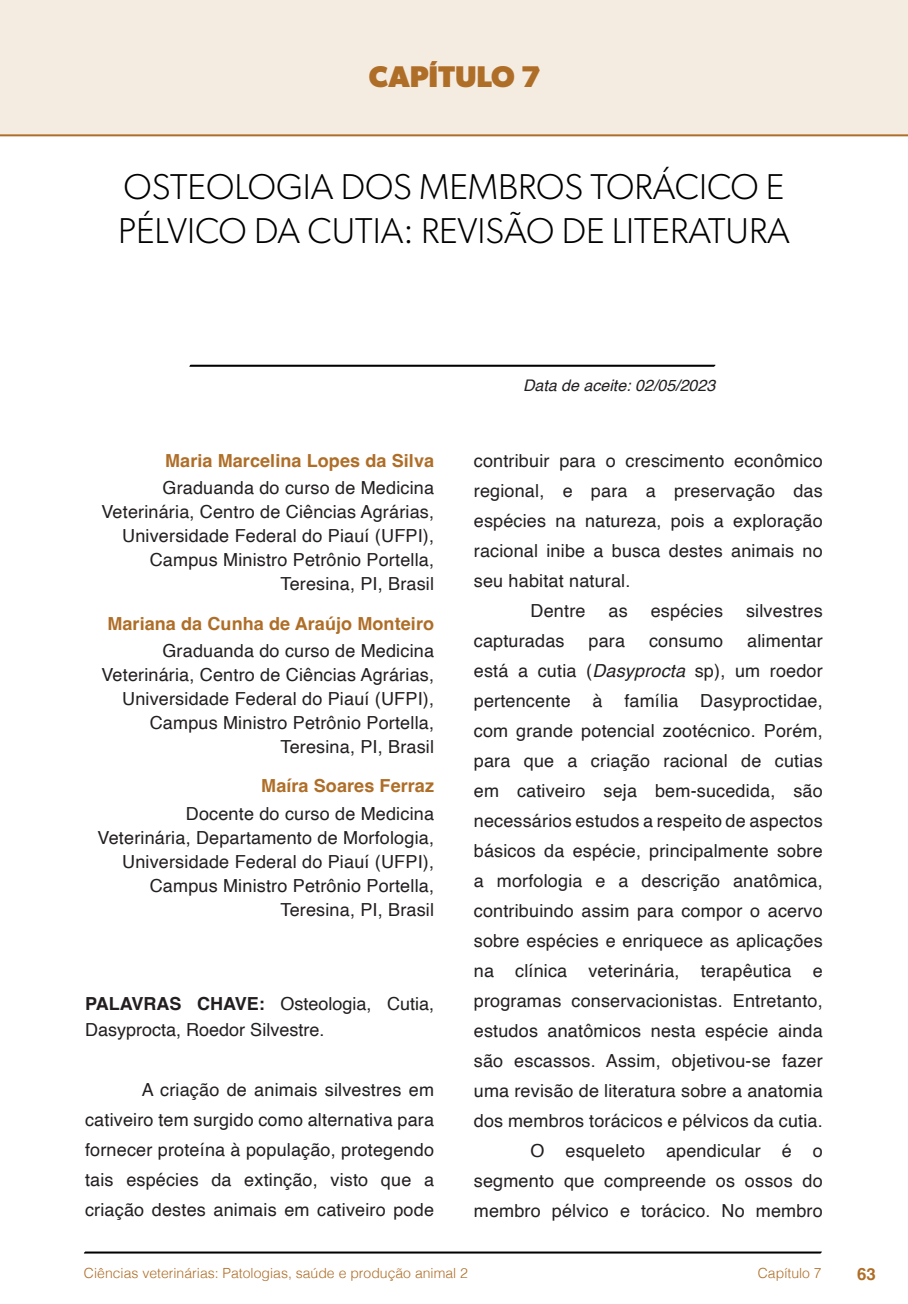
<style>
.page{position:relative;width:908px;height:1304px;background:#fff}
.page>*{position:absolute;margin:0;border:0;box-sizing:border-box;transform-origin:0 0}
.t1{font:300 36px/44px "Gibson";color:#000}
.t2{font:700 30px "Gibson";color:#af6e28}
.t3{font:18px/30px "Helvetica";letter-spacing:.01em;color:#231f20;text-align:right}
.t4{font:700 18px "Helvetica";letter-spacing:.005em;color:#af6e28}
.t5{font:700 16.8px "Helvetica";color:#af6e28}
.t6{font:italic 16px "Helvetica";color:#231f20}
.t7{font:300 14px "Helvetica";color:#af6e28}
.s1{font-weight:700}
.s2{font-style:italic}
</style>
<div class="page">
<svg style="left:84px;top:1251px;width:737px;height:3px;background:#515151"></svg>
<svg style="left:189px;top:364px;width:526px;height:3px;background:#4f4f4f"></svg>
<div style="left:0;top:0;width:907px;height:136px;background:#f5ece1"></div>
<div style="left:44px;top:72px;width:68px;height:61px;background:#f5ece1"></div>
<h2 class="t2" style="left:369px;top:58px;width:173px">CAPÍTULO 7</h2>
<h1 class="t1" style="left:118px;top:164px;width:673px">OSTEOLOGIA DOS MEMBROS TORÁCICO E<br>PÉLVICO DA CUTIA: REVISÃO DE LITERATURA</h1>
<p class="t4" style="left:165px;top:450px;width:270px">Maria Marcelina Lopes da Silva</p>
<p class="t3" style="left:101px;top:477px;width:334px;line-height:24px">Graduanda do curso de Medicina Veterinária, Centro de Ciências Agrárias, Universidade Federal do Piauí (UFPI), Campus Ministro Petrônio Portella, Teresina, PI, Brasil</p>
<p class="t4" style="left:107px;top:612px;width:328px">Mariana da Cunha de Araújo Monteiro</p>
<p class="t3" style="left:101px;top:639px;width:334px;line-height:24px">Graduanda do curso de Medicina Veterinária, Centro de Ciências Agrárias, Universidade Federal do Piauí (UFPI), Campus Ministro Petrônio Portella, Teresina, PI, Brasil</p>
<p class="t4" style="left:261px;top:775px;width:174px">Maíra Soares Ferraz</p>
<p class="t3" style="left:97px;top:802px;width:338px;line-height:24px">Docente do curso de Medicina Veterinária, Departamento de Morfologia, Universidade Federal do Piauí (UFPI), Campus Ministro Petrônio Portella, Teresina, PI, Brasil</p>
<p class="t3" style="left:85px;top:991px;width:350px;line-height:26px;text-align:left"><span class="s1">PALAVRAS CHAVE:</span> Osteologia, Cutia,<br>Dasyprocta, Roedor Silvestre.</p>
<p class="t3" style="left:85px;top:1075px;width:350px;text-align:justify;text-indent:57px">A criação de animais silvestres em cativeiro tem surgido como alternativa para fornecer proteína à população, protegendo tais espécies da extinção, visto que a criação destes animais em cativeiro pode</p>
<p class="t6" style="left:523px;top:373px;width:194px">Data de aceite: 02/05/2023</p>
<p class="t3" style="left:473px;top:446px;width:350px">contribuir para o crescimento econômico</p>
<p class="t3" style="left:473px;top:476px;width:350px">regional, e para a preservação das</p>
<p class="t3" style="left:473px;top:506px;width:350px">espécies na natureza, pois a exploração</p>
<p class="t3" style="left:473px;top:536px;width:350px">racional inibe a busca destes animais no</p>
<p class="t3" style="left:473px;top:566px;width:158px">seu habitat natural.</p>
<p class="t3" style="left:530px;top:596px;width:56px">Dentre</p>
<p class="t3" style="left:608px;top:596px;width:21px">as</p>
<p class="t3" style="left:650px;top:596px;width:74px">espécies</p>
<p class="t3" style="left:745px;top:596px;width:78px">silvestres</p>
<p class="t3" style="left:473px;top:626px;width:92px">capturadas</p>
<p class="t3" style="left:588px;top:626px;width:38px">para</p>
<p class="t3" style="left:648px;top:626px;width:76px">consumo</p>
<p class="t3" style="left:473px;top:626px;width:350px">alimentar<br>está a cutia (<span class="s2">Dasyprocta</span> sp), um roedor pertencente à família Dasyproctidae, com grande potencial zootécnico. Porém, para que a criação racional de cutias em cativeiro seja bem-sucedida, são necessários estudos a respeito de aspectos básicos da espécie, principalmente sobre a morfologia e a descrição anatômica, contribuindo assim para compor o acervo sobre espécies e enriquece as aplicações na clínica veterinária, terapêutica e programas conservacionistas. Entretanto, estudos anatômicos nesta espécie ainda são escassos. Assim, objetivou-se fazer uma revisão de literatura sobre a anatomia dos membros torácicos e pélvicos da cutia.<br>O esqueleto apendicular é o segmento que compreende os ossos do membro pélvico e torácico. No membro</p>
<p class="t7" style="left:84px;top:1261px;width:385px">Ciências veterinárias: Patologias, saúde e produção animal 2</p>
<p class="t7" style="left:757px;top:1261px;width:65px">Capítulo 7</p>
<p class="t5" style="left:856px;top:1264px;width:20px">63</p>
</div>
